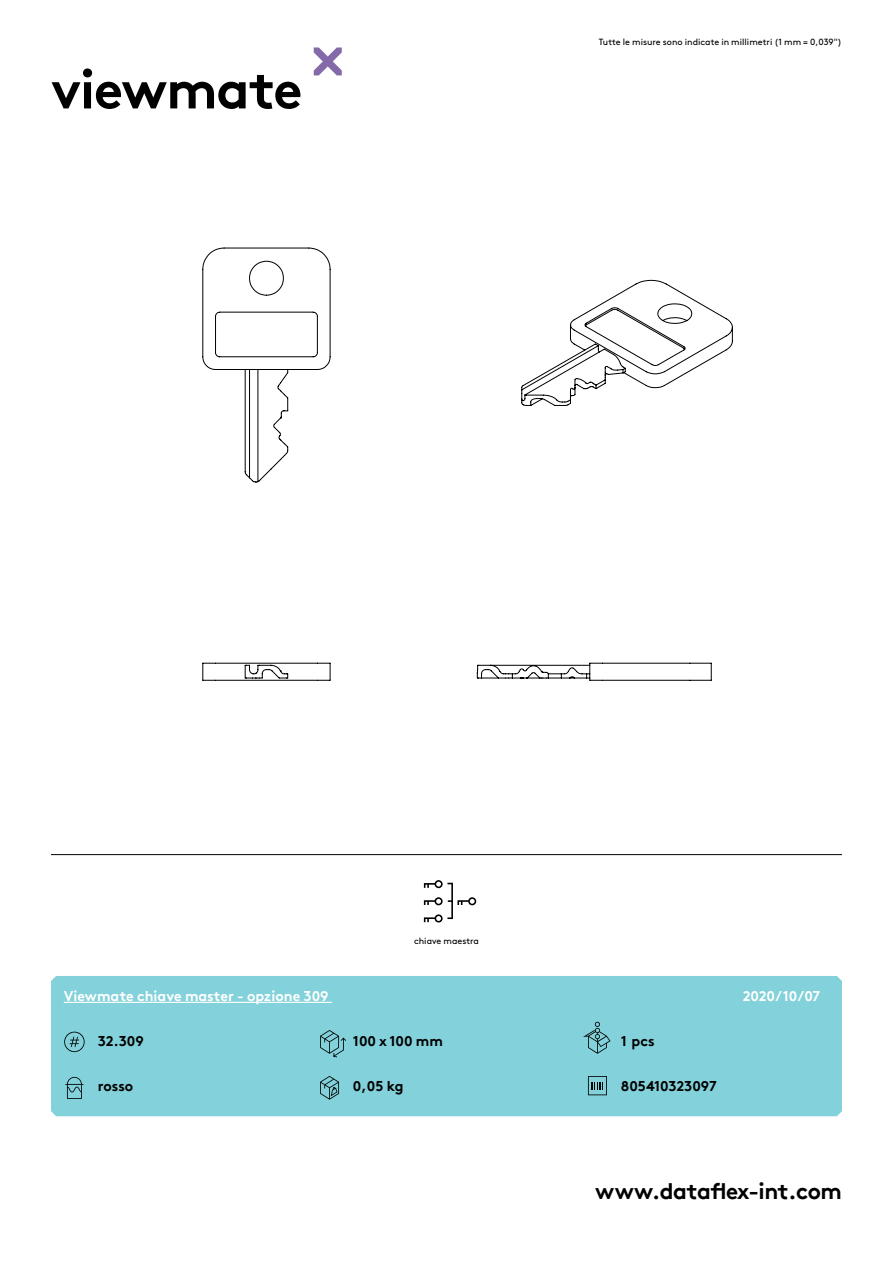
<style>
.page{position:relative;width:893px;height:1263px;background:#fff}
.page>*{position:absolute;margin:0;border:0;box-sizing:border-box;transform-origin:0 0}
.hoofdstuk{font:700 54px "Brown Pro TT";letter-spacing:-.02em;color:#000}
.t1{font:700 22.5px "Brown Pro TT";letter-spacing:-.02em;color:#000}
.specificaties{font:700 14.25px "Brown Pro TT";color:#000}
.t2{font:700 14.25px "Brown Pro TT";color:#fff}
.t3{font:9px "Brown";color:#000}
</style>
<div class="page">
<svg style="left:314px;top:47px;width:28px;height:28px"></svg>
<hr style="left:51px;top:854px;width:791px;height:1px;background:#000">
<svg style="left:424px;top:880px;width:52px;height:42px"></svg>
<div style="left:51px;top:976px;width:791px;height:140px;background:#83d1da"></div>
<svg style="left:202px;top:662px;width:129px;height:19px"></svg>
<svg style="left:202px;top:247px;width:129px;height:236px"></svg>
<svg style="left:521px;top:280px;width:212px;height:126px"></svg>
<svg style="left:477px;top:662px;width:235px;height:19px"></svg>
<svg style="left:64px;top:1032px;width:21px;height:20px"></svg>
<svg style="left:65px;top:1077px;width:18px;height:22px"></svg>
<svg style="left:320px;top:1030px;width:26px;height:27px"></svg>
<svg style="left:583px;top:1022px;width:27px;height:32px"></svg>
<svg style="left:320px;top:1076px;width:19px;height:24px"></svg>
<svg style="left:588px;top:1076px;width:19px;height:19px"></svg>
<hr style="left:64px;top:1002px;width:268px;height:1px;background:#fff">
<p class="hoofdstuk" style="left:51px;top:46px;width:253px">viewmate</p>
<p class="t3" style="left:599px;top:35px;width:245px">Tutte le misure sono indicate in millimetri (1 mm = 0,039")</p>
<p class="t3" style="left:414px;top:934px;width:66px">chiave maestra</p>
<h3 class="t2" style="left:64px;top:985px;width:266px">Viewmate chiave master - opzione 309</h3>
<h3 class="t2" style="left:743px;top:985px;width:79px">2020/10/07</h3>
<h3 class="specificaties" style="left:98px;top:1029px;width:47px">32.309</h3>
<p class="specificaties" style="left:98px;top:1074px;width:37px">rosso</p>
<p class="specificaties" style="left:353px;top:1029px;width:91px">100 x 100 mm</p>
<p class="specificaties" style="left:621px;top:1029px;width:35px">1 pcs</p>
<p class="specificaties" style="left:353px;top:1074px;width:52px">0,05 kg</p>
<h3 class="specificaties" style="left:621px;top:1074px;width:97px">805410323097</h3>
<h2 class="t1" style="left:595px;top:1173px;width:248px">www.dataflex-int.com</h2>
</div>
